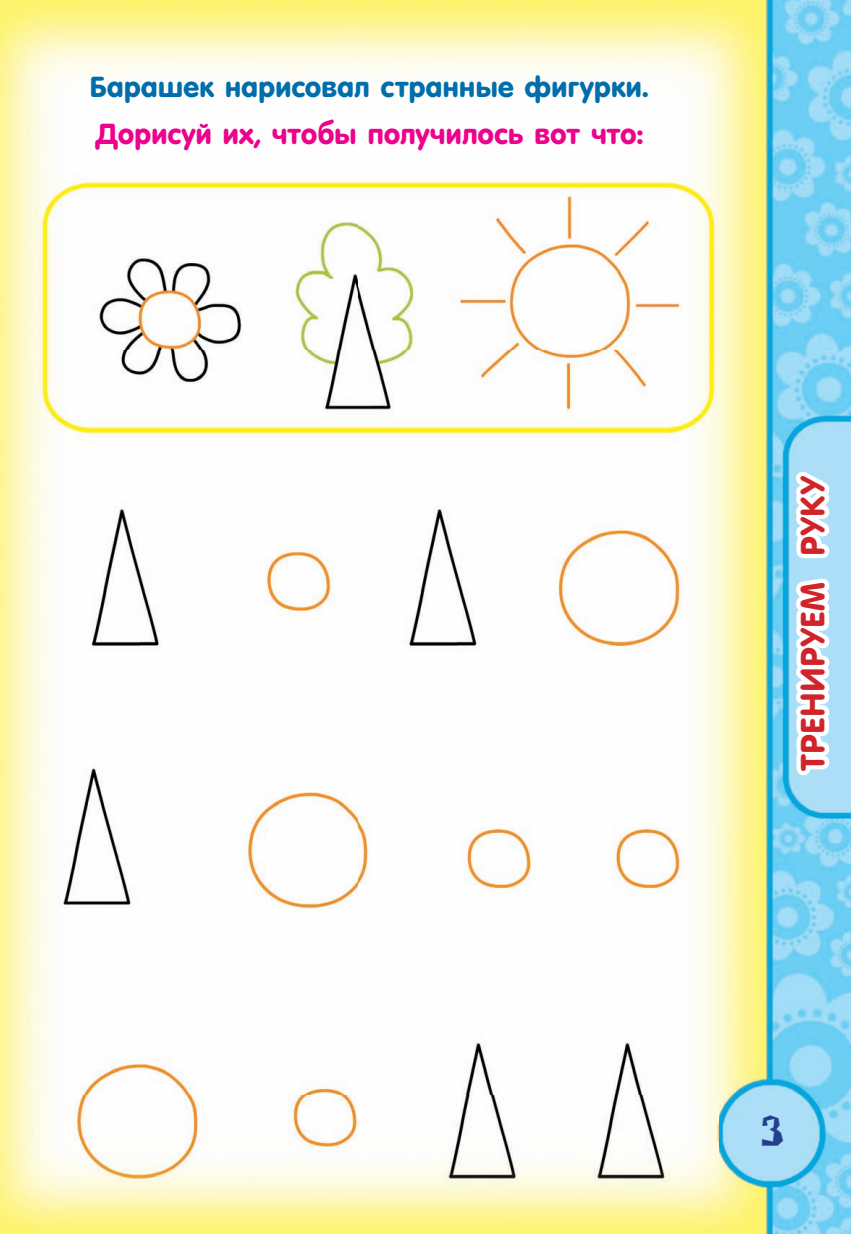
<style>
.page{position:relative;width:851px;height:1234px;background:#fff}
.page>*{position:absolute;margin:0;border:0;box-sizing:border-box;transform-origin:0 0}
.t1{font:33px "v Sans Rounded";color:#d1232a}
.t2{font:33px "Rublik C";color:#253f8e}
.t3{font:28.5px/47px "v Sans Rounded";letter-spacing:-.01em;color:#006ead}
.s1{color:#ed028c}
</style>
<div class="page">
<img style="left:0;top:0;width:850px;height:1233px">
<svg style="left:783px;top:574px;width:67px;height:205px"></svg>
<svg style="left:789px;top:464px;width:47px;height:98px"></svg>
<p class="t3" style="left:90px;top:63px;width:560px">Барашек нарисовал странные фигурки.<br><span class="s1">Дорисуй их, чтобы получилось вот что:</span></p>
<p class="t1" style="left:790px;top:770px;width:296px;rotate:-90deg">ТРЕНИРУЕМ РУКУ</p>
<p class="t2" style="left:760px;top:1115px;width:25px">3</p>
</div>
